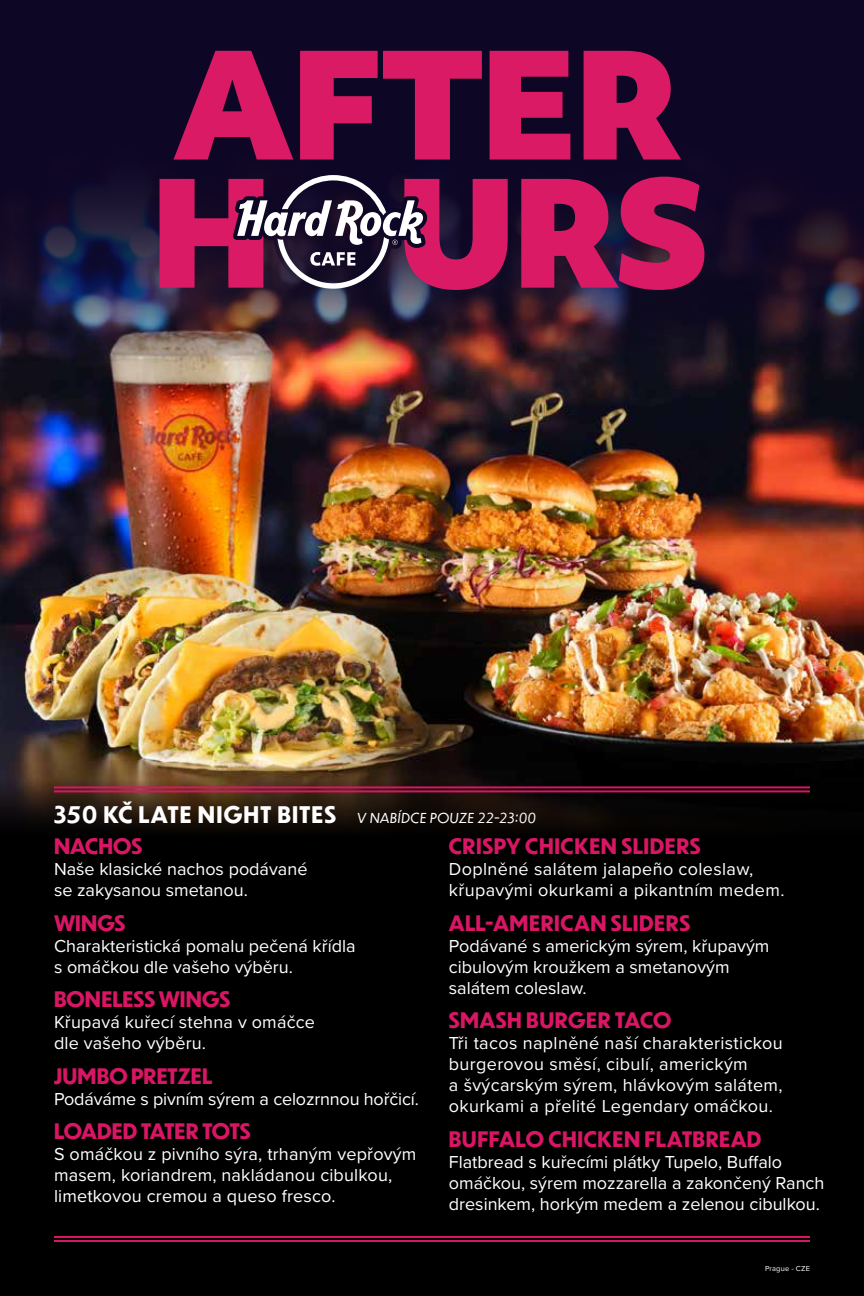
<style>
.page{position:relative;width:864px;height:1296px;background:#000}
.page>*{position:absolute;margin:0;border:0;box-sizing:border-box;transform-origin:0 0}
.t1{font:700 21px "Dunbar Tall";letter-spacing:.015em;color:#d81664}
.t2{font:700 21px "Dunbar Tall";letter-spacing:-.015em;color:#d81664}
.t3{font:18px/21px "Proxima Nova";color:#fff}
.t4{font:18px/21px "Proxima Nova";letter-spacing:.02em;color:#fff}
.t5{font:italic 13.5px "Dunbar Tall";letter-spacing:.05em;color:#fff}
.t6{font:7.5px "Proxima Nova";letter-spacing:.02em;color:#fff}
.s1{font-weight:700;font-style:normal;font-size:22.5px}
</style>
<div class="page">
<img style="left:0;top:362px;width:864px;height:468px">
<hr style="left:54px;top:786px;width:756px;height:2px;background:#d81664">
<hr style="left:54px;top:790px;width:756px;height:2px;background:#d81664">
<hr style="left:54px;top:1236px;width:756px;height:2px;background:#d81664">
<hr style="left:54px;top:1240px;width:756px;height:2px;background:#d81664">
<svg style="left:0;top:0;width:864px;height:362px;background:#1e142c"></svg>
<svg style="left:174px;top:51px;width:507px;height:109px;background:#89124b"></svg>
<svg style="left:160px;top:177px;width:544px;height:113px;background:#951650"></svg>
<svg style="left:233px;top:171px;width:194px;height:122px;background:#654461"></svg>
<p class="t5" style="left:54px;top:809px;width:483px"><span class="s1">350 KČ LATE NIGHT BITES</span> V NABÍDCE POUZE 22-23:00</p>
<p class="t1" style="left:54px;top:831px;width:90px">NACHOS</p>
<p class="t3" style="left:54px;top:858px;width:255px">Naše klasické nachos podávané se zakysanou smetanou.</p>
<p class="t1" style="left:54px;top:908px;width:73px">WINGS</p>
<p class="t3" style="left:54px;top:935px;width:303px">Charakteristická pomalu pečená křídla s omáčkou dle vašeho výběru.</p>
<p class="t1" style="left:54px;top:984px;width:178px">BONELESS WINGS</p>
<p class="t3" style="left:54px;top:1011px;width:263px">Křupavá kuřecí stehna v omáčce dle vašeho výběru.</p>
<p class="t1" style="left:54px;top:1061px;width:160px">JUMBO PRETZEL</p>
<p class="t3" style="left:54px;top:1088px;width:366px">Podáváme s pivním sýrem a celozrnnou hořčicí.</p>
<p class="t2" style="left:54px;top:1116px;width:198px">LOADED TATER TOTS</p>
<p class="t3" style="left:54px;top:1143px;width:364px">S omáčkou z pivního sýra, trhaným vepřovým masem, koriandrem, nakládanou cibulkou, limetkovou cremou a queso fresco.</p>
<p class="t1" style="left:449px;top:831px;width:254px">CRISPY CHICKEN SLIDERS</p>
<p class="t4" style="left:449px;top:858px;width:337px">Doplněné salátem jalapeño coleslaw, křupavými okurkami a pikantním medem.</p>
<p class="t1" style="left:449px;top:908px;width:243px">ALL-AMERICAN SLIDERS</p>
<p class="t3" style="left:449px;top:935px;width:322px">Podávané s americkým sýrem, křupavým cibulovým kroužkem a smetanovým salátem coleslaw.</p>
<p class="t1" style="left:449px;top:1005px;width:224px">SMASH BURGER TACO</p>
<p class="t4" style="left:449px;top:1032px;width:335px">Tři tacos naplněné naší charakteristickou burgerovou směsí, cibulí, americkým<br>a švýcarským sýrem, hlávkovým salátem, okurkami a přelité Legendary omáčkou.</p>
<p class="t1" style="left:449px;top:1124px;width:314px">BUFFALO CHICKEN FLATBREAD</p>
<p class="t3" style="left:449px;top:1151px;width:377px">Flatbread s kuřecími plátky Tupelo, Buffalo omáčkou, sýrem mozzarella a zakončený Ranch dresinkem, horkým medem a zelenou cibulkou.</p>
<p class="t6" style="left:765px;top:1263px;width:46px">Prague - CZE</p>
</div>
